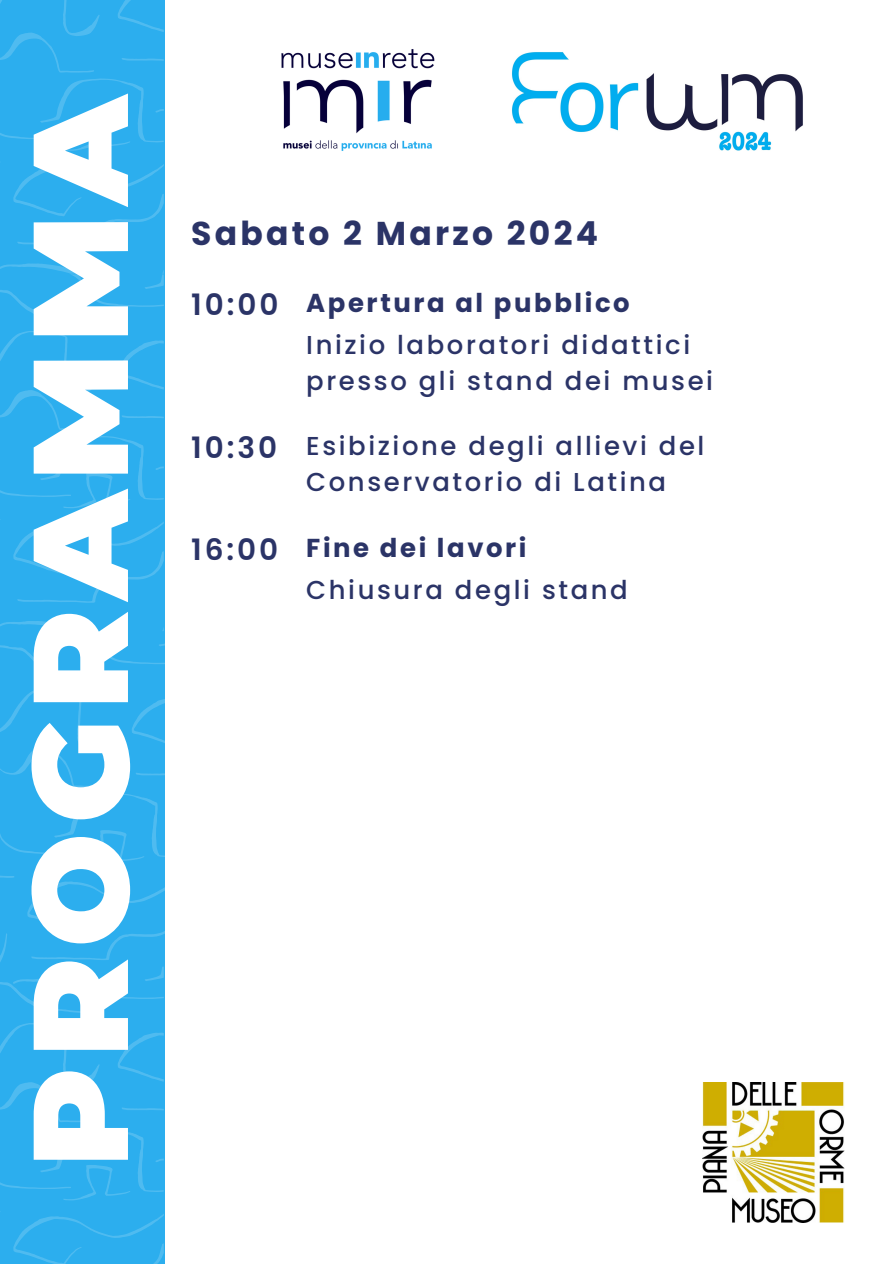
<style>
.page{position:relative;width:893px;height:1264px;background:#fff}
.page>*{position:absolute;margin:0;border:0;box-sizing:border-box;transform-origin:0 0}
.t1{font:900 134.7px "Montserrat";letter-spacing:.075em;color:#fff}
.t2{font:700 33px "Poppins";letter-spacing:.1em;color:#2b3467}
.t3{font:500 25.95px/41.5px "Poppins";letter-spacing:.1em;color:#2b3467}
.s1{font-weight:600;font-size:29.4px}
.s2{font-weight:700}
</style>
<div class="page">
<div style="left:0;top:0;width:165px;height:1263px;background:#2caeee"></div>
<svg style="left:0;top:0;width:164px;height:245px"></svg>
<svg style="left:0;top:263px;width:164px;height:58px"></svg>
<svg style="left:0;top:331px;width:164px;height:272px"></svg>
<svg style="left:0;top:621px;width:165px;height:57px"></svg>
<svg style="left:0;top:688px;width:165px;height:325px"></svg>
<svg style="left:0;top:1023px;width:164px;height:240px"></svg>
<img style="left:281px;top:49px;width:154px;height:102px">
<img style="left:512px;top:52px;width:291px;height:98px">
<img style="left:702px;top:1082px;width:142px;height:140px">
<h1 class="t1" style="left:-2px;top:1167px;width:1077px;rotate:-90deg">PROGRAMMA</h1>
<p class="t2" style="left:191px;top:210px;width:408px">Sabato 2 Marzo 2024</p>
<p class="t3" style="left:306px;top:282px;width:385px;text-indent:-115px"><span class="s1">10:00</span> <span class="s2">Apertura al pubblico<br></span>Inizio laboratori didattici</p>
<p class="t3" style="left:306px;top:360px;width:408px">presso gli stand dei musei</p>
<p class="t3" style="left:306px;top:428px;width:400px;line-height:36px;text-indent:-115px"><span class="s1">10:30</span> Esibizione degli allievi del<br>Conservatorio di Latina</p>
<p class="t3" style="left:306px;top:527px;width:323px;text-indent:-115px"><span class="s1">16:00</span> <span class="s2">Fine dei lavori<br></span>Chiusura degli stand</p>
</div>
